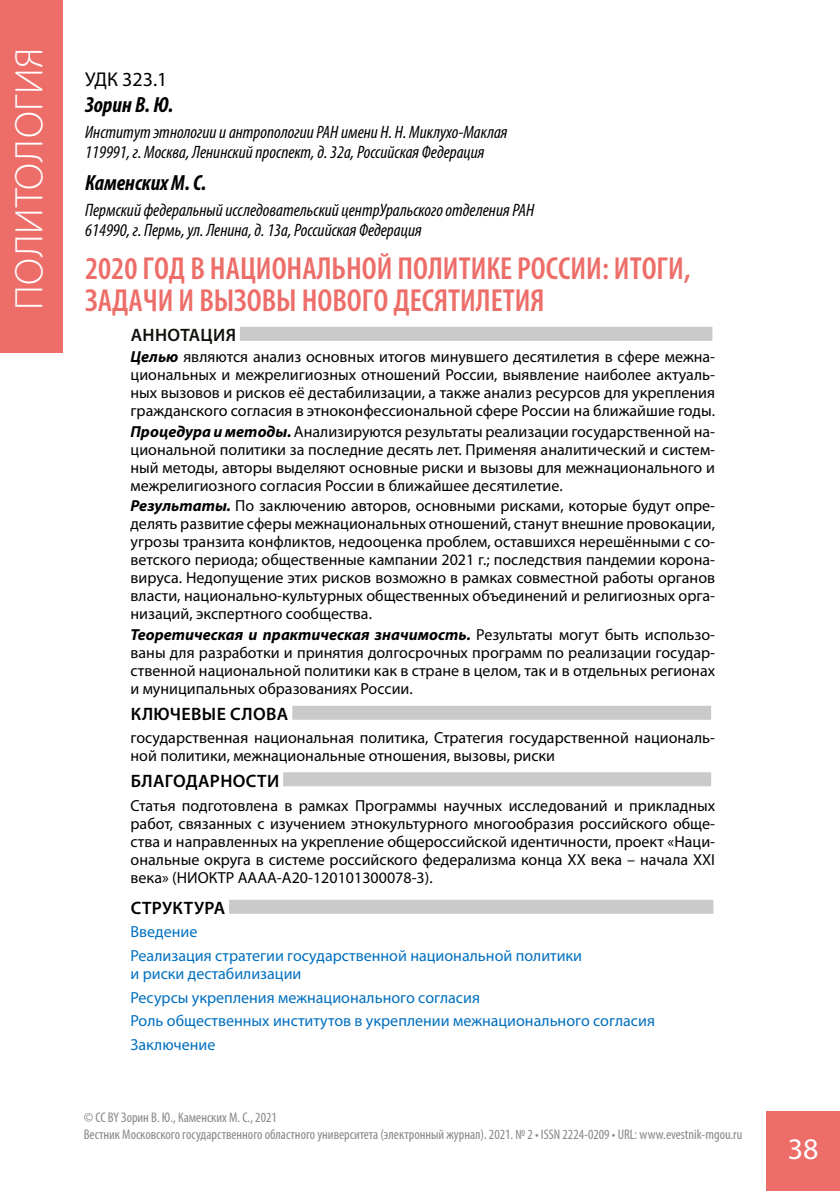
<style>
.page{position:relative;width:840px;height:1191px;background:#fff}
.page>*{position:absolute;margin:0;border:0;box-sizing:border-box;transform-origin:0 0}
.t1{font:300 40px "Myriad Pro";letter-spacing:.02em;color:#fff}
.t2{font:600 condensed 32px/32px "Myriad Pro";color:#ed6d69}
.t3{font:30px "Myriad Pro";color:#fff}
.t4{font:italic 700 condensed 22px "Myriad Pro";color:#000}
.t5{font:20px "Myriad Pro";color:#000}
.t6{font:italic condensed 18px/20px "Myriad Pro";color:#000}
.t7{font:600 18px "Myriad Pro";letter-spacing:.02em;color:#000}
.t8{font:600 18px "Myriad Pro";letter-spacing:.02em;color:#12100b}
.t9{font:16px/18px "Myriad Pro";color:#000;text-align:justify}
.t10{font:16px/23.6px "Myriad Pro";color:#0070c0}
.t11{font:condensed 14px/16.8px "Myriad Pro";color:#878787}
.s1{font-weight:700;font-style:italic}
</style>
<div class="page">
<div style="left:765px;top:1111px;width:74px;height:80px;background:#ed6d69"></div>
<div style="left:0;top:0;width:62px;height:353px;background:#ed6d69"></div>
<div style="left:240px;top:327px;width:472px;height:14px;background:#cacaca"></div>
<div style="left:292px;top:705px;width:418px;height:14px;background:#cacaca"></div>
<div style="left:283px;top:772px;width:427px;height:14px;background:#cacaca"></div>
<div style="left:229px;top:899px;width:484px;height:14px;background:#cacaca"></div>
<h1 class="t1" style="left:5px;top:310px;width:264px;rotate:-90deg">политология</h1>
<p class="t5" style="left:85px;top:67px;width:84px">УДК 323.1</p>
<h3 class="t4" style="left:85px;top:91px;width:90px">Зорин В. Ю.</h3>
<p class="t6" style="left:85px;top:122px;width:423px">Институт этнологии и антропологии РАН имени Н. Н. Миклухо-Маклая<br>119991, г. Москва, Ленинский проспект, д. 32а, Российская Федерация</p>
<h3 class="t4" style="left:85px;top:169px;width:123px">Каменских М. С.</h3>
<p class="t6" style="left:85px;top:200px;width:450px">Пермский федеральный исследовательский центрУральского отделения РАН<br>614990, г. Пермь, ул. Ленина, д. 13а, Российская Федерация</p>
<h2 class="t2" style="left:85px;top:252px;width:607px">2020 ГОД В НАЦИОНАЛЬНОЙ ПОЛИТИКЕ РОССИИ: ИТОГИ,<br>ЗАДАЧИ И ВЫЗОВЫ НОВОГО ДЕСЯТИЛЕТИЯ</h2>
<p class="t8" style="left:131px;top:323px;width:107px">Аннотация</p>
<p class="t9" style="left:130px;top:347px;width:585px"><span class="s1">Целью</span> являются анализ основных итогов минувшего десятилетия в сфере межна&shy;циональных и межрелигиозных отношений России, выявление наиболее актуаль&shy;ных вызовов и рисков её дестабилизации, а также анализ ресурсов для укрепления гражданского согласия в этноконфессиональной сфере России на ближайшие годы.</p>
<p class="t9" style="left:130px;top:422px;width:585px"><span class="s1">Процедура и методы.</span> Анализируются результаты реализации государственной на&shy;циональной политики за последние десять лет. Применяя аналитический и систем&shy;ный методы, авторы выделяют основные риски и вызовы для межнационального и межрелигиозного согласия России в ближайшее десятилетие.</p>
<p class="t9" style="left:130px;top:497px;width:585px"><span class="s1">Результаты.</span> По заключению авторов, основными рисками, которые будут опре&shy;делять развитие сферы межнациональных отношений, станут внешние провокации, угрозы транзита конфликтов, недооценка проблем, оставшихся нерешёнными с со&shy;ветского периода; общественные кампании 2021 г.; последствия пандемии корона&shy;вируса. Недопущение этих рисков возможно в рамках совместной работы органов власти, национально-культурных общественных объединений и религиозных орга&shy;низаций, экспертного сообщества.</p>
<p class="t9" style="left:130px;top:625px;width:585px"><span class="s1">Теоретическая и практическая значимость.</span> Результаты могут быть использо&shy;ваны для разработки и принятия долгосрочных программ по реализации государ&shy;ственной национальной политики как в стране в целом, так и в отдельных регионах и муниципальных образованиях России.</p>
<p class="t7" style="left:131px;top:702px;width:158px">Ключевые слова</p>
<p class="t9" style="left:130px;top:729px;width:585px">государственная национальная политика, Стратегия государственной националь&shy;ной политики, межнациональные отношения, вызовы, риски</p>
<p class="t7" style="left:131px;top:769px;width:102px">БЛАГОДАРНОСТИ</p>
<p class="t9" style="left:130px;top:796px;width:585px">Статья подготовлена в рамках Программы научных исследований и прикладных работ, связанных с изучением этнокультурного многообразия российского обще&shy;ства и направленных на укрепление общероссийской идентичности, проект «Наци&shy;ональные округа в системе российского федерализма конца ХХ века – начала XXI века» (НИОКТР АААА-А20-120101300078-3).</p>
<p class="t7" style="left:131px;top:896px;width:85px">Структура</p>
<p class="t10" style="left:130px;top:920px;width:453px">Введение<br>Реализация стратегии государственной национальной политики</p>
<p class="t10" style="left:130px;top:961px;width:525px">и риски дестабилизации<br>Ресурсы укрепления межнационального согласия<br>Роль общественных институтов в укреплении межнационального согласия Заключение</p>
<p class="t11" style="left:84px;top:1109px;width:659px">© CC BY Зорин В. Ю., Каменских М. С., 2021<br>Вестник Московского государственного областного университета (электронный журнал). 2021. № 2 • ISSN 2224-0209 • URL: www.evestnik-mgou.ru</p>
<h3 class="t3" style="left:787px;top:1130px;width:32px">38</h3>
</div>
